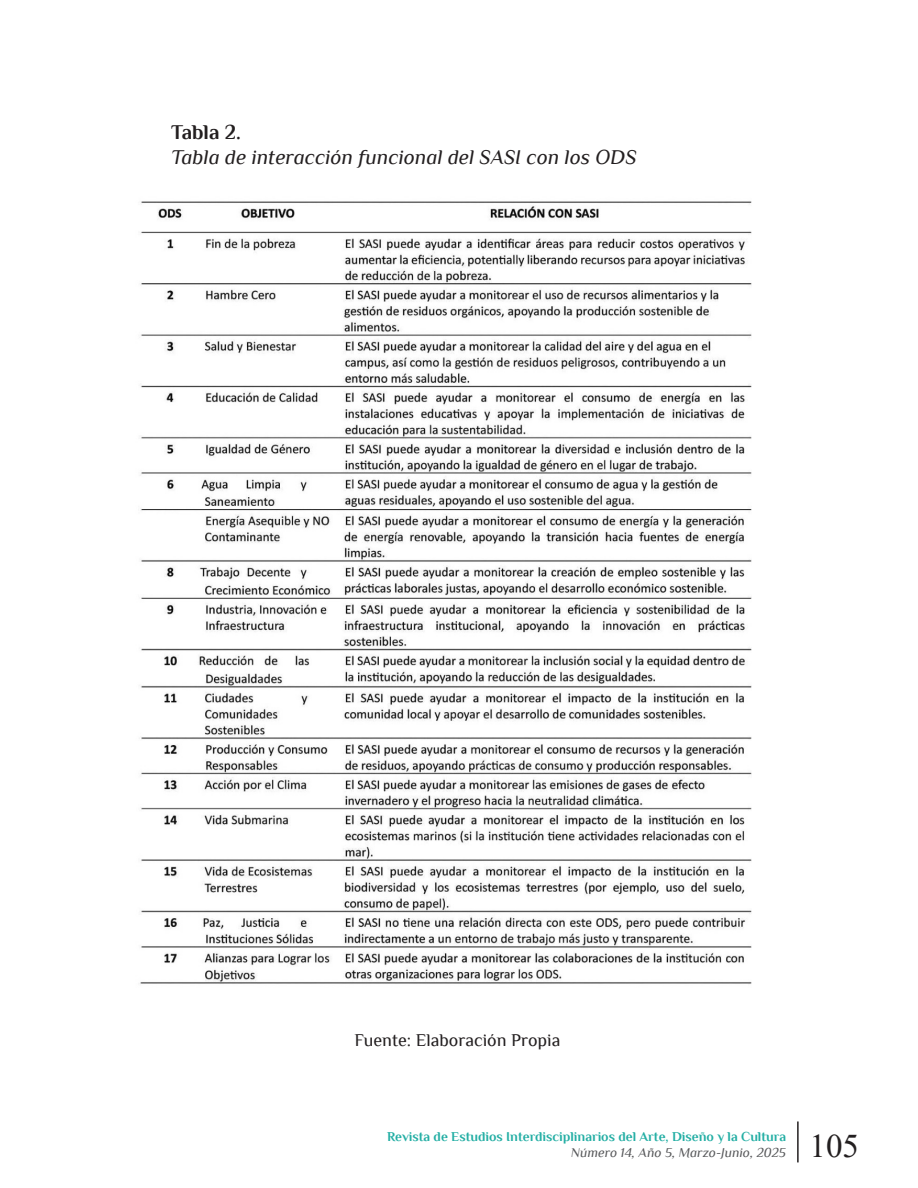
<style>
.page{position:relative;width:918px;height:1188px;background:#fff}
.page>*{position:absolute;margin:0;border:0;box-sizing:border-box;transform-origin:0 0}
.t1{font:33px "Times New Roman";color:#231f20}
.t2{font:italic 21px "Philosopher";color:#231f20}
.t3{font:700 21px "Philosopher";color:#231f20}
.Notas_al_pie_de_foto{font:18px "Philosopher";color:#231f20}
.t4{font:700 13.5px "Philosopher";color:#23aea4}
.t5{font:italic 13.5px "Philosopher";color:#57585a}
</style>
<div class="page">
<hr style="left:797px;top:1121px;width:2px;height:41px;background:#231f20">
<img style="left:139px;top:201px;width:613px;height:783px">
<p class="t3" style="left:171px;top:121px;width:71px">Tabla 2.</p>
<p class="t2" style="left:171px;top:146px;width:467px">Tabla de interacción funcional del SASI con los ODS</p>
<p class="Notas_al_pie_de_foto" style="left:354px;top:1031px;width:207px">Fuente: Elaboración Propia</p>
<p class="t4" style="left:387px;top:1129px;width:401px">Revista de Estudios Interdisciplinarios del Arte, Diseño y la Cultura</p>
<p class="t5" style="left:571px;top:1145px;width:217px">Número 14, Año 5, Marzo-Junio, 2025</p>
<h1 class="t1" style="left:810px;top:1123px;width:51px">105</h1>
</div>
